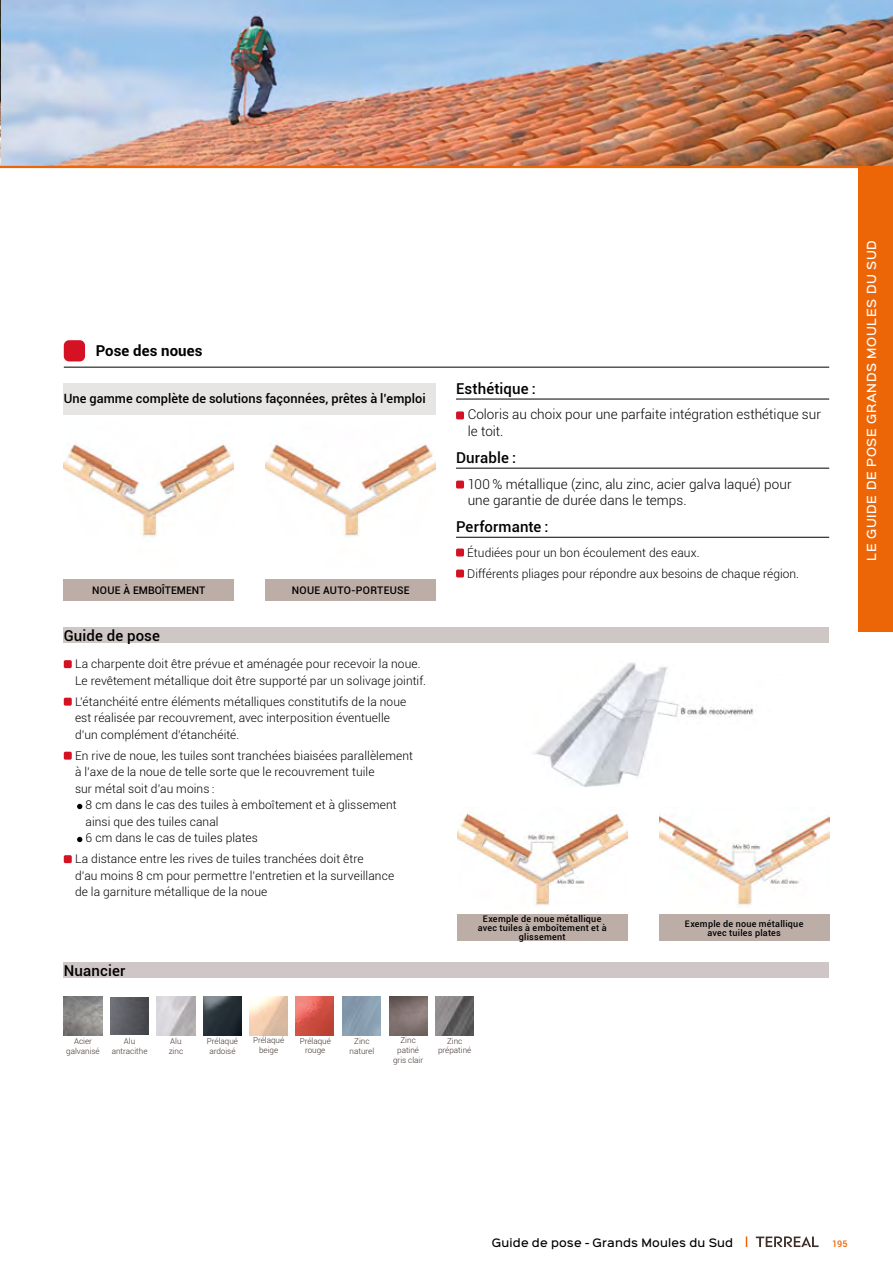
<style>
.page{position:relative;width:893px;height:1263px;background:#fff}
.page>*{position:absolute;margin:0;border:0;box-sizing:border-box;transform-origin:0 0}
.t1{font:500 15px "Roboto";letter-spacing:.01em;color:#000}
.t2{font:700 15px "Roboto";letter-spacing:.005em;color:#000}
.t3{font:300 13.5px/16.5px "Roboto";color:#000}
.t4{font:500 12.75px "Roboto";letter-spacing:.005em;color:#000}
.t5{font:300 12px/16.5px "Roboto";letter-spacing:.01em;color:#000}
.t6{font:500 11.25px "Sinkin Sans 500";letter-spacing:.05em;color:#fff}
.t7{font:500 10.5px "Sinkin Sans 500";letter-spacing:.02em;color:#000}
.t8{font:500 10.5px "Roboto";letter-spacing:.02em;color:#000}
.t9{font:500 10.5px "Roboto";color:#000}
.t10{font:500 9px/9px "Roboto";letter-spacing:.025em;color:#000;text-align:center}
.t11{font:500 9px "Roboto";color:#ec6608}
.t12{font:300 8.1px/9.8px "Roboto";color:#3f2f29;text-align:center}
</style>
<div class="page">
<svg style="left:756px;top:1236px;width:63px;height:11px"></svg>
<img style="left:0;top:0;width:893px;height:166px">
<hr style="left:0;top:166px;width:893px;height:2px;background:#ec6608">
<div style="left:859px;top:168px;width:34px;height:463px;background:#ec6608"></div>
<hr style="left:64px;top:367px;width:765px;height:1px;background:#000">
<div style="left:64px;top:340px;width:21px;height:21px;background:#d51224;border-radius:5px"></div>
<div style="left:64px;top:383px;width:372px;height:32px;background:#e7e4e4"></div>
<div style="left:64px;top:627px;width:765px;height:16px;background:#cfc7c5"></div>
<div style="left:64px;top:962px;width:765px;height:16px;background:#cfc7c5"></div>
<img style="left:64px;top:443px;width:170px;height:94px">
<img style="left:266px;top:443px;width:170px;height:95px">
<div style="left:456px;top:411px;width:8px;height:8px;background:#d51224;border-radius:2px"></div>
<div style="left:456px;top:480px;width:8px;height:8px;background:#d51224;border-radius:2px"></div>
<div style="left:456px;top:548px;width:8px;height:8px;background:#d51224;border-radius:2px"></div>
<div style="left:456px;top:569px;width:8px;height:8px;background:#d51224;border-radius:2px"></div>
<hr style="left:456px;top:399px;width:373px;height:1px;background:#000">
<hr style="left:456px;top:468px;width:373px;height:1px;background:#000">
<hr style="left:456px;top:537px;width:373px;height:1px;background:#000">
<div style="left:64px;top:660px;width:8px;height:8px;background:#d51224;border-radius:2px"></div>
<div style="left:64px;top:698px;width:8px;height:8px;background:#d51224;border-radius:2px"></div>
<div style="left:64px;top:752px;width:8px;height:8px;background:#d51224;border-radius:2px"></div>
<svg style="left:77px;top:804px;width:5px;height:5px"></svg>
<svg style="left:77px;top:837px;width:5px;height:5px"></svg>
<div style="left:64px;top:855px;width:8px;height:8px;background:#d51224;border-radius:2px"></div>
<img style="left:457px;top:810px;width:170px;height:96px">
<img style="left:659px;top:815px;width:170px;height:92px">
<img style="left:533px;top:662px;width:221px;height:125px">
<div style="left:64px;top:579px;width:170px;height:22px;background:#bdada7"></div>
<div style="left:266px;top:579px;width:170px;height:22px;background:#bdada7"></div>
<div style="left:457px;top:914px;width:170px;height:27px;background:#bdada7"></div>
<div style="left:659px;top:914px;width:170px;height:27px;background:#bdada7"></div>
<img style="left:64px;top:997px;width:38px;height:38px">
<img style="left:250px;top:997px;width:38px;height:38px">
<img style="left:389px;top:997px;width:38px;height:38px">
<img style="left:110px;top:997px;width:39px;height:38px">
<img style="left:157px;top:997px;width:38px;height:38px">
<img style="left:203px;top:997px;width:38px;height:38px">
<img style="left:296px;top:997px;width:38px;height:38px">
<img style="left:435px;top:997px;width:38px;height:38px">
<p class="t2" style="left:96px;top:340px;width:108px">Pose des noues</p>
<p class="t4" style="left:64px;top:390px;width:363px">Une gamme complète de solutions façonnées, prêtes à l’emploi</p>
<p class="t9" style="left:92px;top:583px;width:115px">NOUE À EMBOÎTEMENT</p>
<p class="t8" style="left:292px;top:583px;width:119px">NOUE AUTO-PORTEUSE</p>
<p class="t1" style="left:64px;top:625px;width:98px">Guide de pose</p>
<p class="t5" style="left:75px;top:655px;width:352px">La charpente doit être prévue et aménagée pour recevoir la noue.<br>Le revêtement métallique doit être supporté par un solivage jointif.</p>
<p class="t5" style="left:75px;top:693px;width:333px">L’étanchéité entre éléments métalliques constitutifs de la noue est réalisée par recouvrement, avec interposition éventuelle d’un complément d’étanchéité.</p>
<p class="t5" style="left:75px;top:747px;width:340px">En rive de noue, les tuiles sont tranchées biaisées parallèlement à l’axe de la noue de telle sorte que le recouvrement tuile<br>sur métal soit d’au moins :</p>
<p class="t5" style="left:86px;top:796px;width:313px">8 cm dans le cas des tuiles à emboîtement et à glissement ainsi que des tuiles canal<br>6 cm dans le cas de tuiles plates</p>
<p class="t5" style="left:75px;top:850px;width:321px">La distance entre les rives de tuiles tranchées doit être<br>d’au moins 8 cm pour permettre l’entretien et la surveillance de la garniture métallique de la noue</p>
<p class="t1" style="left:64px;top:960px;width:63px">Nuancier</p>
<p class="t1" style="left:456px;top:378px;width:81px">Esthétique :</p>
<p class="t3" style="left:468px;top:406px;width:355px">Coloris au choix pour une parfaite intégration esthétique sur le toit.</p>
<p class="t1" style="left:456px;top:447px;width:62px">Durable :</p>
<p class="t3" style="left:468px;top:475px;width:325px">100 % métallique (zinc, alu zinc, acier galva laqué) pour une garantie de durée dans le temps.</p>
<p class="t5" style="left:467px;top:541px;width:333px;line-height:21px">Étudiées pour un bon écoulement des eaux.<br>Différents pliages pour répondre aux besoins de chaque région.</p>
<p class="t1" style="left:456px;top:516px;width:94px">Performante :</p>
<p class="t10" style="left:478px;top:914px;width:130px">Exemple de noue métallique avec tuiles à emboîtement et à glissement</p>
<p class="t10" style="left:685px;top:918px;width:120px">Exemple de noue métallique avec tuiles plates</p>
<p class="t12" style="left:66px;top:1036px;width:35px">Acier galvanisé</p>
<p class="t12" style="left:253px;top:1035px;width:33px">Prélaqué beige</p>
<p class="t12" style="left:393px;top:1035px;width:32px">Zinc patiné gris clair</p>
<p class="t12" style="left:300px;top:1035px;width:33px">Prélaqué rouge</p>
<p class="t12" style="left:438px;top:1035px;width:35px">Zinc prépatiné</p>
<p class="t12" style="left:112px;top:1036px;width:37px">Alu antracithe</p>
<p class="t12" style="left:169px;top:1036px;width:16px;text-align:left">Alu zinc</p>
<p class="t12" style="left:207px;top:1036px;width:33px">Prélaqué ardoisé</p>
<p class="t12" style="left:350px;top:1036px;width:26px">Zinc naturel</p>
<p class="t6" style="left:862px;top:561px;width:322px;rotate:-90deg">LE GUIDE DE POSE GRANDS MOULES DU SUD</p>
<p class="t7" style="left:492px;top:1234px;width:243px">Guide de pose - Grands Moules du Sud</p>
<p class="t11" style="left:832px;top:1238px;width:17px">195</p>
</div>
